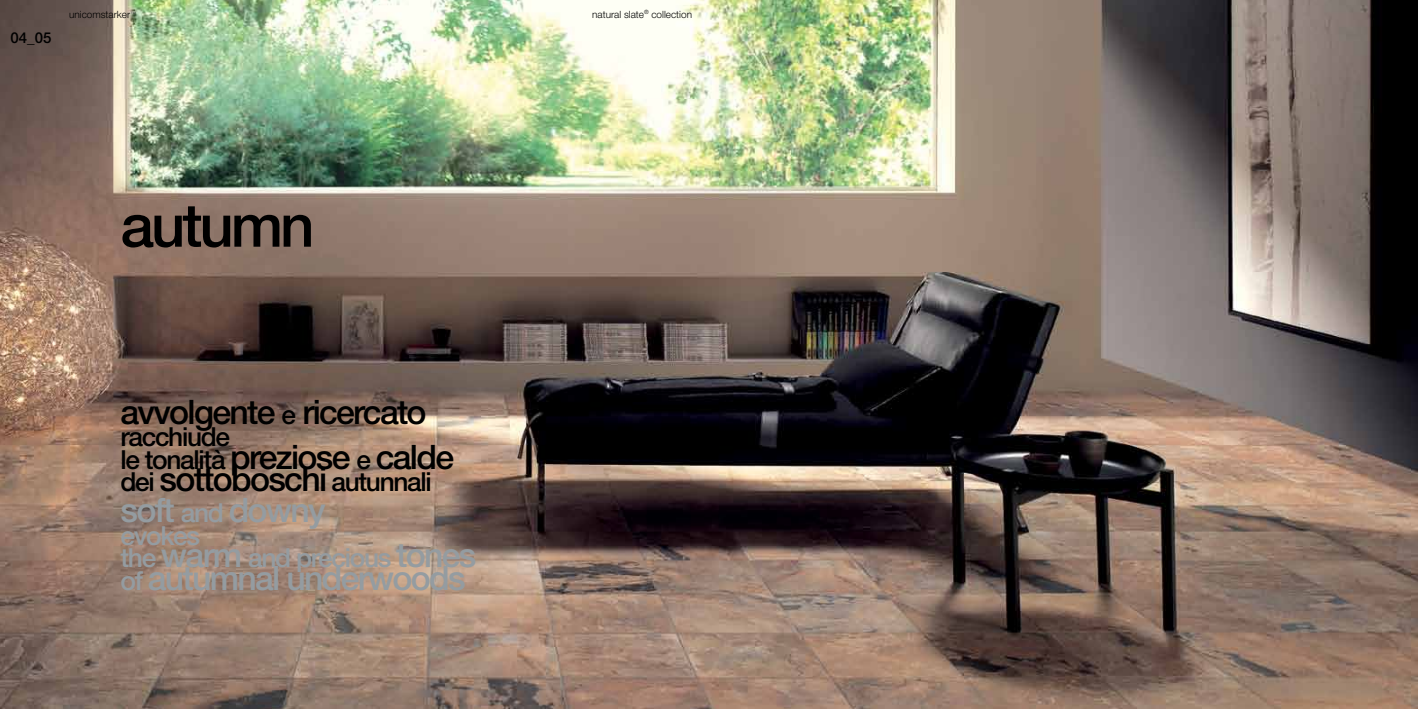
<style>
.page{position:relative;width:1418px;height:709px;background:#fff}
.page>*{position:absolute;margin:0;border:0;box-sizing:border-box;transform-origin:0 0}
.t1{font:500 60px "Helvetica Neue LT Std";letter-spacing:-.05em;color:#000}
.t2{font:500 33.75px "Helvetica Neue LT Std";letter-spacing:-.05em;color:#000}
.t3{font:500 33.75px "Helvetica Neue LT Std";letter-spacing:-.05em;color:#949ca1}
.t4{font:500 26.25px "Helvetica Neue LT Std";letter-spacing:-.05em;color:#000}
.t5{font:500 26.25px/22.5px "Helvetica Neue LT Std";letter-spacing:-.05em;color:#949ca1}
.t6{font:500 15px "Helvetica Neue LT Std";color:#000}
.t7{font:300 10px "Helvetica Neue LT Std";color:#000}
.s1{font-size:26.25px}
.s2{font-size:33.75px}
</style>
<div class="page">
<img style="left:0;top:0;width:1417px;height:709px">
<p class="t6" style="left:11px;top:28px;width:42px">04_05</p>
<p class="t7" style="left:69px;top:8px;width:68px">unicomstarker<sup>™</sup></p>
<p class="t7" style="left:592px;top:8px;width:101px">natural slate<sup>®</sup> collection</p>
<h1 class="t1" style="left:120px;top:189px;width:195px">autumn</h1>
<p class="t2" style="left:120px;top:391px;width:307px">avvolgente <span class="s1">e</span> ricercato</p>
<p class="t4" style="left:120px;top:421px;width:111px">racchiude</p>
<p class="t2" style="left:120px;top:436px;width:335px"><span class="s1">le tonalità</span> preziose <span class="s1">e</span> calde</p>
<p class="t4" style="left:120px;top:466px;width:313px">dei <span class="s2">sottoboschi</span> autunnali</p>
<p class="t3" style="left:120px;top:490px;width:207px">soft <span class="s1">and</span> downy</p>
<p class="t5" style="left:120px;top:524px;width:357px">evokes<br>the <span class="s2">warm</span> and precious <span class="s2">tones</span></p>
<p class="t3" style="left:120px;top:557px;width:347px"><span class="s1">of</span> autumnal underwoods</p>
</div>
